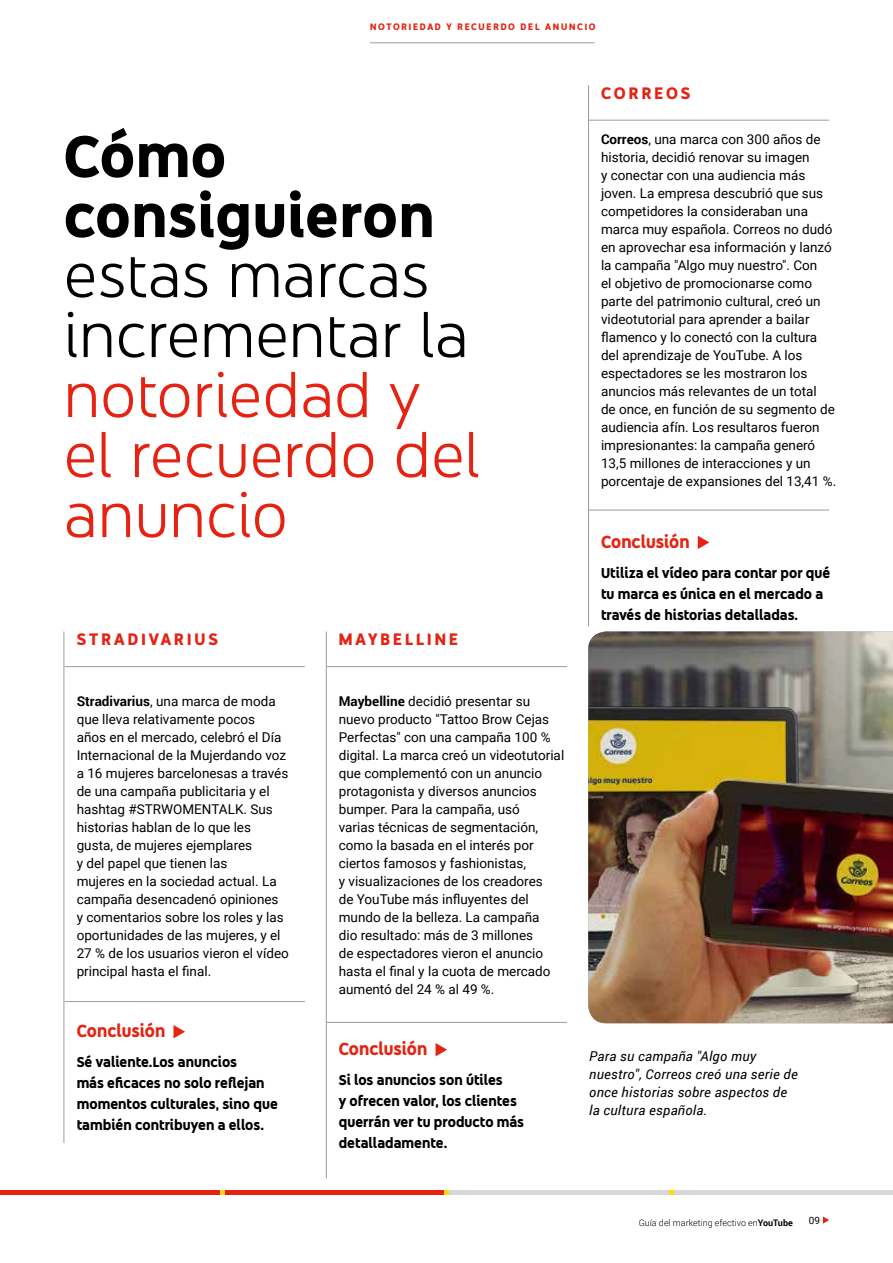
<style>
.page{position:relative;width:893px;height:1263px;background:#fff}
.page>*{position:absolute;margin:0;border:0;box-sizing:border-box;transform-origin:0 0}
.t1{font:300 66px/60px "YT Sans";letter-spacing:.005em;color:#e42313;scale:1.04 1}
.t2{font:300 66px/60px "YT Sans";color:#000;scale:1.04 1}
.t3{font:700 66px/60px "YT Sans";letter-spacing:.005em;color:#000;scale:1.04 1}
.t4{font:700 19.5px "YT Sans";color:#e42313}
.t5{font:700 18.6px "YT Sans";letter-spacing:.155em;color:#e42313;scale:1.04 1}
.t6{font:700 15.9px/21px "YT Sans";color:#000}
.t7{font:700 15.9px/21px "YT Sans";color:#010202}
.t8{font:13.5px/18px "Roboto";color:#000}
.t9{font:italic 13.5px/18px "Roboto";letter-spacing:.02em;color:#000}
.t10{font:700 10.5px "YT Sans";letter-spacing:.155em;color:#e42313;scale:1.04 1}
.t11{font:10.05px "Roboto";color:#000}
.t12{font:300 9px "Roboto";color:#000}
.s1{font-weight:700}
</style>
<div class="page">
<svg style="left:823px;top:1216px;width:6px;height:8px"></svg>
<hr style="left:370px;top:43px;width:224px;height:1px;background:#9d9d9c">
<hr style="left:0;top:1191px;width:893px;height:4px;background:#d7d7d7">
<hr style="left:0;top:1191px;width:446px;height:4px;background:#e42313">
<svg style="left:221px;top:1191px;width:4px;height:4px"></svg>
<svg style="left:444px;top:1191px;width:4px;height:4px"></svg>
<svg style="left:669px;top:1191px;width:4px;height:4px"></svg>
<svg style="left:173px;top:1025px;width:12px;height:13px"></svg>
<hr style="left:65px;top:666px;width:240px;height:1px;background:#9d9d9c">
<svg style="left:436px;top:1043px;width:11px;height:13px"></svg>
<hr style="left:327px;top:666px;width:240px;height:1px;background:#9d9d9c">
<hr style="left:326px;top:631px;width:1px;height:547px;background:#9d9d9c">
<hr style="left:64px;top:631px;width:1px;height:512px;background:#9d9d9c">
<img style="left:588px;top:631px;width:305px;height:392px">
<hr style="left:65px;top:1001px;width:240px;height:1px;background:#9d9d9c">
<hr style="left:327px;top:1022px;width:240px;height:1px;background:#9d9d9c">
<svg style="left:698px;top:536px;width:11px;height:13px"></svg>
<hr style="left:589px;top:120px;width:240px;height:1px;background:#9d9d9c">
<hr style="left:588px;top:85px;width:1px;height:541px;background:#9d9d9c">
<hr style="left:589px;top:510px;width:240px;height:1px;background:#9d9d9c">
<p class="t10" style="left:370px;top:19px;width:218px">NOTORIEDAD Y RECUERDO DEL ANUNCIO</p>
<h1 class="t3" style="left:64px;top:122px;width:358px">Cómo consiguieron</h1>
<h1 class="t2" style="left:64px;top:242px;width:390px">estas marcas incrementar la</h1>
<h1 class="t1" style="left:64px;top:362px;width:402px">notoriedad y el recuerdo del anuncio</h1>
<h3 class="t5" style="left:77px;top:626px;width:137px">STRADIVARIUS</h3>
<p class="t8" style="left:77px;top:691px;width:214px"><span class="s1">Stradivarius</span>, una marca de moda que lleva relativamente pocos<br>años en el mercado, celebró el Día<br>Internacional de la Mujerdando voz a 16 mujeres barcelonesas a través de una campaña publicitaria y el hashtag #STRWOMENTALK. Sus historias hablan de lo que les gusta, de mujeres ejemplares<br>y del papel que tienen las<br>mujeres en la sociedad actual. La campaña desencadenó opiniones<br>y comentarios sobre los roles y las oportunidades de las mujeres, y el<br>27 % de los usuarios vieron el vídeo principal hasta el final.</p>
<h2 class="t4" style="left:77px;top:1017px;width:90px">Conclusión</h2>
<p class="t6" style="left:77px;top:1050px;width:203px">Sé valiente.Los anuncios<br>más eficaces no solo reflejan momentos culturales, sino que también contribuyen a ellos.</p>
<h3 class="t5" style="left:339px;top:626px;width:116px">MAYBELLINE</h3>
<p class="t8" style="left:339px;top:691px;width:227px"><span class="s1">Maybelline</span> decidió presentar su nuevo producto "Tattoo Brow Cejas<br>Perfectas" con una campaña 100 % digital. La marca creó un videotutorial que complementó con un anuncio protagonista y diversos anuncios bumper. Para la campaña, usó<br>varias técnicas de segmentación, como la basada en el interés por ciertos famosos y fashionistas,<br>y visualizaciones de los creadores<br>de YouTube más influyentes del mundo de la belleza. La campaña<br>dio resultado: más de 3 millones<br>de espectadores vieron el anuncio hasta el final y la cuota de mercado aumentó del 24 % al 49 %.</p>
<h2 class="t4" style="left:339px;top:1035px;width:90px">Conclusión</h2>
<p class="t6" style="left:339px;top:1068px;width:187px">Si los anuncios son útiles<br>y ofrecen valor, los clientes querrán ver tu producto más detalladamente.</p>
<h3 class="t5" style="left:601px;top:79px;width:88px">CORREOS</h3>
<p class="t8" style="left:601px;top:130px;width:237px"><span class="s1">Correos</span>, una marca con 300 años de historia, decidió renovar su imagen<br>y conectar con una audiencia más joven. La empresa descubrió que sus competidores la consideraban una marca muy española. Correos no dudó en aprovechar esa información y lanzó la campaña "Algo muy nuestro". Con<br>el objetivo de promocionarse como parte del patrimonio cultural, creó un videotutorial para aprender a bailar flamenco y lo conectó con la cultura del aprendizaje de YouTube. A los espectadores se les mostraron los anuncios más relevantes de un total<br>de once, en función de su segmento de audiencia afín. Los resultaros fueron impresionantes: la campaña generó 13,5 millones de interacciones y un porcentaje de expansiones del 13,41 %.</p>
<h2 class="t4" style="left:601px;top:527px;width:90px">Conclusión</h2>
<p class="t7" style="left:601px;top:561px;width:231px">Utiliza el vídeo para contar por qué tu marca es única en el mercado a través de historias detalladas.</p>
<p class="t9" style="left:589px;top:1047px;width:210px">Para su campaña "Algo muy nuestro", Correos creó una serie de once historias sobre aspectos de la cultura española.</p>
<p class="t12" style="left:639px;top:1216px;width:156px">Guía del marketing efectivo en<span class="s1">YouTube</span></p>
<p class="t11" style="left:809px;top:1213px;width:13px">09</p>
</div>
